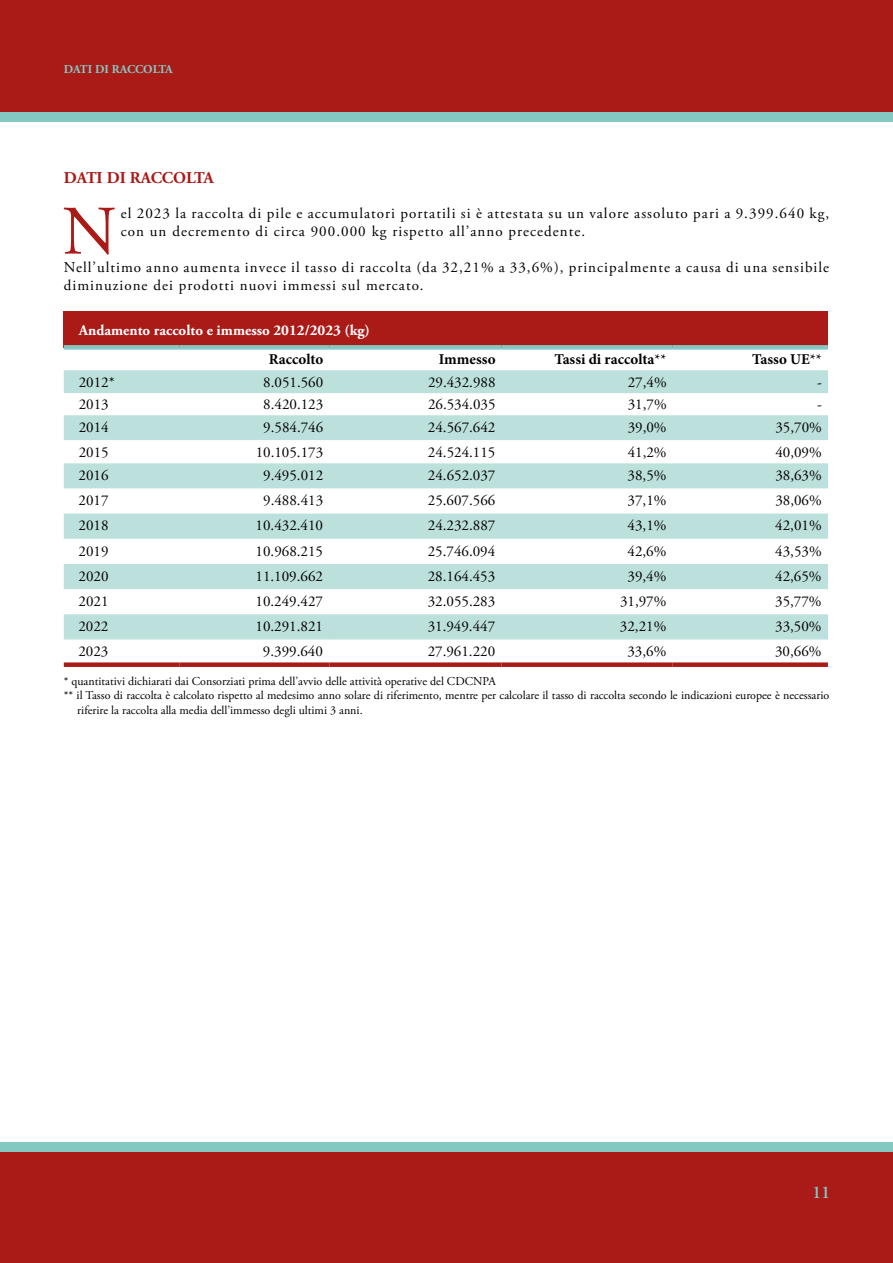
<style>
.page{position:relative;width:893px;height:1263px;background:#fff}
.page>*{position:absolute;margin:0;border:0;box-sizing:border-box;transform-origin:0 0}
.t1{font:69.3px "Adobe Garamond Pro";color:#aa1a17}
.t2{font:600 18px "Adobe Garamond Pro";color:#83c9c2}
.t3{font:700 16.5px "Adobe Garamond Pro";letter-spacing:-.01em;color:#aa1a17}
.t4{font:15px/18px "Adobe Garamond Pro";letter-spacing:.07em;color:#000}
.t5{font:700 15px "Minion Pro";color:#000}
.t6{font:700 15px "Adobe Garamond Pro";color:#fff}
.t7{font:12px "Adobe Garamond Pro";color:#000}
.t8{font:700 12px "Adobe Garamond Pro";letter-spacing:-.01em;color:#83c9c2}
.s1{font-weight:400}
</style>
<div class="page">
<div style="left:0;top:1146px;width:893px;height:117px;background:#aa1a17"></div>
<div style="left:0;top:0;width:893px;height:117px;background:#aa1a17"></div>
<div style="left:0;top:1142px;width:893px;height:9px;background:#83c9c2"></div>
<div style="left:0;top:113px;width:893px;height:9px;background:#83c9c2"></div>
<div style="left:64px;top:311px;width:764px;height:36px;background:#aa1a17"></div>
<svg style="left:64px;top:370px;width:764px;height:269px;fill:#bce0dc"></svg>
<svg style="left:64px;top:440px;width:764px;height:23px"></svg>
<div style="left:64px;top:345px;width:116px;height:5px;background:#83c9c2"></div>
<div style="left:180px;top:345px;width:149px;height:5px;background:#83c9c2"></div>
<div style="left:329px;top:345px;width:173px;height:5px;background:#83c9c2"></div>
<div style="left:502px;top:345px;width:171px;height:5px;background:#83c9c2"></div>
<div style="left:673px;top:345px;width:155px;height:5px;background:#83c9c2"></div>
<div style="left:64px;top:662px;width:116px;height:5px;background:#aa1a17"></div>
<div style="left:180px;top:662px;width:149px;height:5px;background:#aa1a17"></div>
<div style="left:329px;top:662px;width:173px;height:5px;background:#aa1a17"></div>
<div style="left:502px;top:662px;width:171px;height:5px;background:#aa1a17"></div>
<div style="left:673px;top:662px;width:155px;height:5px;background:#aa1a17"></div>
<p class="t8" style="left:64px;top:62px;width:111px">DATI DI RACCOLTA</p>
<p class="t3" style="left:64px;top:168px;width:151px">DATI DI RACCOLTA</p>
<h1 class="t1" style="left:62px;top:190px;width:56px">N</h1>
<p class="t4" style="left:121px;top:204px;width:710px">el 2023 la raccolta di pile e accumulatori portatili si è attestata su un valore assoluto pari a 9.399.640 kg, con un decremento di circa 900.000 kg rispetto all’anno precedente.</p>
<p class="t4" style="left:64px;top:258px;width:767px">Nell’ultimo anno aumenta invece il tasso di raccolta (da 32,21% a 33,6%), principalmente a causa di una sensibile diminuzione dei prodotti nuovi immessi sul mercato.</p>
<p class="t6" style="left:79px;top:321px;width:293px">Andamento raccolto e immesso 2012/2023 (kg)</p>
<p class="t5" style="left:269px;top:350px;width:56px">Raccolto</p>
<p class="t5" style="left:439px;top:350px;width:58px">Immesso</p>
<p class="t5" style="left:554px;top:350px;width:114px">Tassi di raccolta<span class="s1">**</span></p>
<p class="t5" style="left:752px;top:350px;width:71px">Tasso UE<span class="s1">**</span></p>
<p class="t4" style="left:79px;top:374px;width:37px">2012*</p>
<p class="t4" style="left:263px;top:374px;width:61px">8.051.560</p>
<p class="t4" style="left:428px;top:374px;width:69px">29.432.988</p>
<p class="t4" style="left:628px;top:374px;width:40px">27,4%</p>
<p class="t4" style="left:817px;top:374px;width:6px">-</p>
<p class="t4" style="left:79px;top:396px;width:31px">2013</p>
<p class="t4" style="left:263px;top:396px;width:61px">8.420.123</p>
<p class="t4" style="left:428px;top:396px;width:69px">26.534.035</p>
<p class="t4" style="left:628px;top:396px;width:40px">31,7%</p>
<p class="t4" style="left:817px;top:396px;width:6px">-</p>
<p class="t4" style="left:79px;top:419px;width:32px">2014</p>
<p class="t4" style="left:263px;top:419px;width:61px">9.584.746</p>
<p class="t4" style="left:428px;top:419px;width:69px">24.567.642</p>
<p class="t4" style="left:628px;top:419px;width:40px">39,0%</p>
<p class="t4" style="left:775px;top:419px;width:48px">35,70%</p>
<p class="t4" style="left:79px;top:444px;width:31px">2015</p>
<p class="t4" style="left:256px;top:444px;width:69px">10.105.173</p>
<p class="t4" style="left:428px;top:444px;width:69px">24.524.115</p>
<p class="t4" style="left:628px;top:444px;width:40px">41,2%</p>
<p class="t4" style="left:775px;top:444px;width:48px">40,09%</p>
<p class="t4" style="left:79px;top:467px;width:32px">2016</p>
<p class="t4" style="left:263px;top:467px;width:61px">9.495.012</p>
<p class="t4" style="left:428px;top:467px;width:69px">24.652.037</p>
<p class="t4" style="left:628px;top:467px;width:40px">38,5%</p>
<p class="t4" style="left:775px;top:467px;width:48px">38,63%</p>
<p class="t4" style="left:79px;top:492px;width:31px">2017</p>
<p class="t4" style="left:263px;top:492px;width:61px">9.488.413</p>
<p class="t4" style="left:428px;top:492px;width:69px">25.607.566</p>
<p class="t4" style="left:628px;top:492px;width:40px">37,1%</p>
<p class="t4" style="left:775px;top:492px;width:48px">38,06%</p>
<p class="t4" style="left:79px;top:517px;width:32px">2018</p>
<p class="t4" style="left:256px;top:517px;width:69px">10.432.410</p>
<p class="t4" style="left:428px;top:517px;width:69px">24.232.887</p>
<p class="t4" style="left:628px;top:517px;width:40px">43,1%</p>
<p class="t4" style="left:775px;top:517px;width:48px">42,01%</p>
<p class="t4" style="left:79px;top:542px;width:31px">2019</p>
<p class="t4" style="left:256px;top:542px;width:69px">10.968.215</p>
<p class="t4" style="left:428px;top:542px;width:69px">25.746.094</p>
<p class="t4" style="left:628px;top:542px;width:40px">42,6%</p>
<p class="t4" style="left:775px;top:542px;width:48px">43,53%</p>
<p class="t4" style="left:79px;top:568px;width:32px">2020</p>
<p class="t4" style="left:256px;top:568px;width:69px">11.109.662</p>
<p class="t4" style="left:428px;top:568px;width:69px">28.164.453</p>
<p class="t4" style="left:627px;top:568px;width:40px">39,4%</p>
<p class="t4" style="left:775px;top:568px;width:48px">42,65%</p>
<p class="t4" style="left:78px;top:593px;width:31px">2021</p>
<p class="t4" style="left:256px;top:593px;width:69px">10.249.427</p>
<p class="t4" style="left:428px;top:593px;width:69px">32.055.283</p>
<p class="t4" style="left:620px;top:593px;width:48px">31,97%</p>
<p class="t4" style="left:775px;top:593px;width:48px">35,77%</p>
<p class="t4" style="left:78px;top:618px;width:32px">2022</p>
<p class="t4" style="left:255px;top:618px;width:69px">10.291.821</p>
<p class="t4" style="left:428px;top:618px;width:69px">31.949.447</p>
<p class="t4" style="left:620px;top:618px;width:48px">32,21%</p>
<p class="t4" style="left:775px;top:618px;width:48px">33,50%</p>
<p class="t4" style="left:78px;top:643px;width:31px">2023</p>
<p class="t4" style="left:263px;top:643px;width:61px">9.399.640</p>
<p class="t4" style="left:428px;top:643px;width:69px">27.961.220</p>
<p class="t4" style="left:627px;top:643px;width:40px">33,6%</p>
<p class="t4" style="left:775px;top:643px;width:48px">30,66%</p>
<p class="t7" style="left:64px;top:674px;width:434px">* quantitativi dichiarati dai Consorziati prima dell’avvio delle attività operative del CDCNPA</p>
<p class="t7" style="left:64px;top:688px;width:767px">** il Tasso di raccolta è calcolato rispetto al medesimo anno solare di riferimento, mentre per calcolare il tasso di raccolta secondo le indicazioni europee è necessario</p>
<p class="t7" style="left:77px;top:703px;width:287px">riferire la raccolta alla media dell’immesso degli ultimi 3 anni.</p>
<p class="t2" style="left:812px;top:1182px;width:20px">11</p>
</div>
